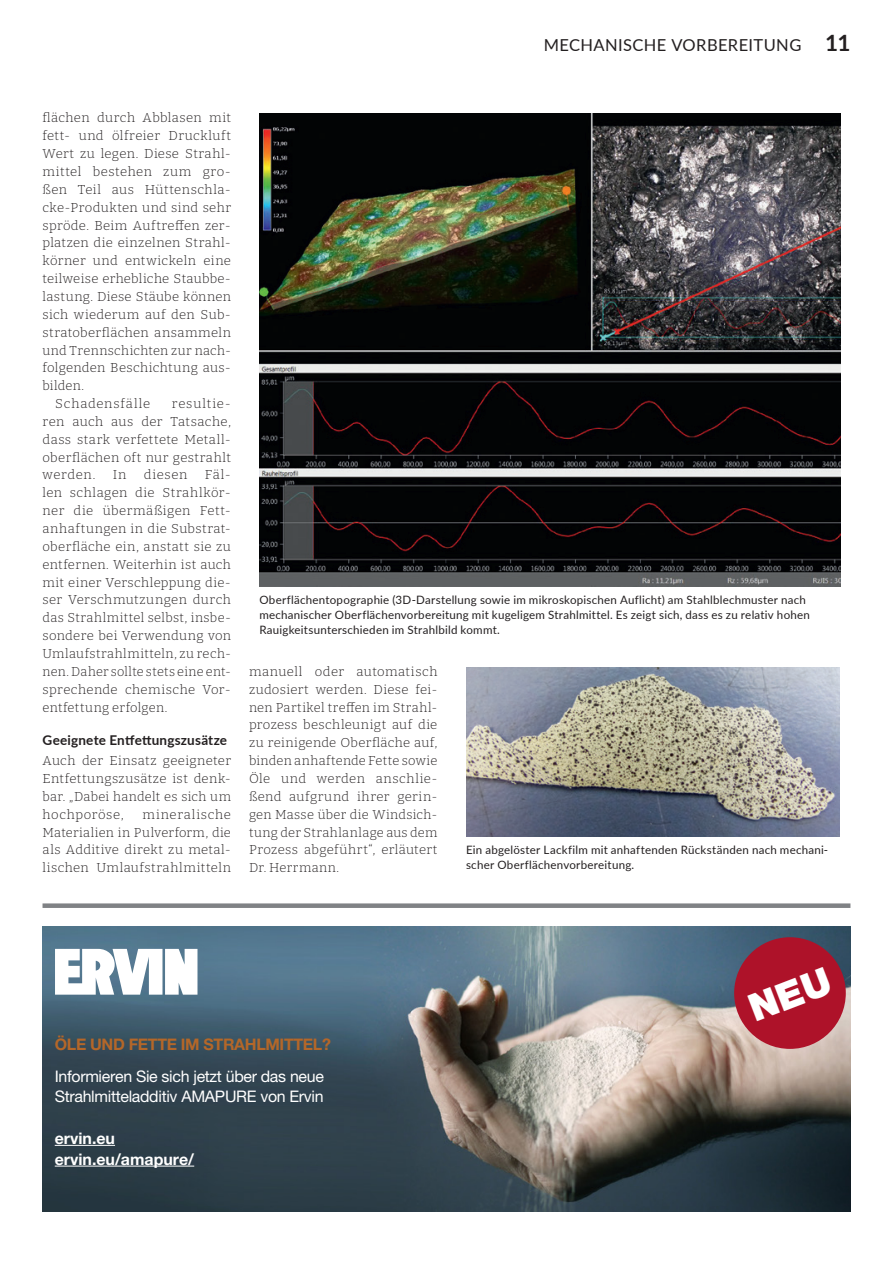
<style>
.page{position:relative;width:893px;height:1263px;background:#fff}
.page>*{position:absolute;margin:0;border:0;box-sizing:border-box;transform-origin:0 0}
.t1{font:16.5px "Lato";letter-spacing:.025em;color:#231f20}
.t2{font:15.9px/20.7px "Helvetica Neue LT Pro";letter-spacing:-.02em;color:#fff}
.t3{font:700 15.9px "Helvetica Neue LT Pro";letter-spacing:-.02em;color:#b46729}
.t4{font:700 15.9px/20.7px "Helvetica Neue LT Pro";color:#fff}
.t5{font:700 13.5px "Lato";letter-spacing:.015em;color:#231f20}
.t6{font:300 12.9px/17.9px "Bitter";letter-spacing:.025em;color:#231f20;text-align:justify}
.t7{font:300 12.9px "Bitter";letter-spacing:.06em;color:#231f20}
.t8{font:11.55px/14.9px "Lato";letter-spacing:.02em;color:#231f20}
.s1{font-weight:700;font-size:22.5px}
</style>
<div class="page">
<div style="left:43px;top:903px;width:807px;height:5px;background:#808285"></div>
<img style="left:43px;top:926px;width:807px;height:285px">
<hr style="left:55px;top:1145px;width:60px;height:1px;background:#fff">
<hr style="left:55px;top:1166px;width:139px;height:1px;background:#fff">
<div style="left:734px;top:937px;width:112px;height:112px;background:#ae1229;border-radius:50%"></div>
<svg style="left:55px;top:949px;width:142px;height:46px"></svg>
<img style="left:259px;top:114px;width:581px;height:473px">
<img style="left:466px;top:668px;width:373px;height:168px">
<p class="t1" style="left:544px;top:33px;width:308px">MECHANISCHE VORBEREITUNG <span class="s1">11</span></p>
<p class="t6" style="left:43px;top:109px;width:190px">flächen durch Abblasen mit</p>
<p class="t6" style="left:43px;top:127px;width:190px">fett- und ölfreier Druckluft</p>
<p class="t6" style="left:43px;top:144px;width:190px">Wert zu legen. Diese Strahl-</p>
<p class="t6" style="left:43px;top:162px;width:190px">mittel bestehen zum gro-</p>
<p class="t6" style="left:43px;top:180px;width:190px">ßen Teil aus Hüttenschla-</p>
<p class="t6" style="left:43px;top:198px;width:190px">cke-Produkten und sind sehr</p>
<p class="t6" style="left:43px;top:216px;width:190px">spröde. Beim Auftreffen zer-</p>
<p class="t6" style="left:43px;top:234px;width:190px">platzen die einzelnen Strahl-</p>
<p class="t6" style="left:43px;top:251px;width:190px">körner und entwickeln eine</p>
<p class="t6" style="left:43px;top:269px;width:190px">teilweise erhebliche Staubbe-</p>
<p class="t6" style="left:43px;top:287px;width:190px">lastung. Diese Stäube können</p>
<p class="t6" style="left:43px;top:305px;width:187px">sich wiederum auf den Sub-</p>
<p class="t6" style="left:43px;top:323px;width:190px">stratoberflächen ansammeln</p>
<p class="t6" style="left:43px;top:341px;width:190px">und Trennschichten zur nach-</p>
<p class="t6" style="left:43px;top:359px;width:190px">folgenden Beschichtung aus-</p>
<p class="t6" style="left:43px;top:376px;width:43px">bilden.</p>
<p class="t7" style="left:55px;top:395px;width:97px">Schadensfälle</p>
<p class="t6" style="left:43px;top:394px;width:190px;text-indent:129px">resultie&shy;ren auch aus der Tatsache, dass stark verfettete Metall&shy;oberflächen oft nur gestrahlt werden.</p>
<p class="t6" style="left:43px;top:466px;width:190px;text-align:left;text-indent:162px">Fäl&shy;len schlagen die Strahlkör&shy;ner die übermäßigen Fett&shy;anhaftungen in die Substrat&shy;oberfläche ein, anstatt sie zu entfernen. Weiterhin ist auch mit einer Verschleppung die&shy;ser Verschmutzungen durch das Strahlmittel selbst, insbe&shy;sondere bei Verwendung von<br>Umlaufstrahlmitteln, zu rech&shy;nen. Daher sollte stets eine ent&shy;sprechende chemische Vor&shy;entfettung erfolgen.</p>
<p class="t5" style="left:43px;top:730px;width:186px">Geeignete Entfettungszusätze</p>
<p class="t6" style="left:43px;top:751px;width:190px">Auch der Einsatz geeigneter Entfettungszusätze ist denk&shy;bar. „Dabei handelt es sich um hochporöse,</p>
<p class="t6" style="left:113px;top:466px;width:15px">In</p>
<p class="t6" style="left:144px;top:466px;width:45px">diesen</p>
<p class="t6" style="left:43px;top:805px;width:190px;text-indent:100px">mineralische Materialien in Pulverform, die als Additive direkt zu metal&shy;lischen Umlaufstrahlmitteln</p>
<p class="t8" style="left:259px;top:592px;width:552px">Oberflächentopographie (3D-Darstellung sowie im mikroskopischen Auflicht) am Stahlblechmuster nach mechanischer Oberflächenvorbereitung mit kugeligem Strahlmittel. Es zeigt sich, dass es zu relativ hohen<br>Rauigkeitsunterschieden im Strahlbild kommt.</p>
<p class="t6" style="left:249px;top:662px;width:190px">manuell oder automatisch zudosiert werden. Diese fei&shy;nen Partikel treffen im Strahl&shy;prozess beschleunigt auf die zu reinigende Oberfläche auf, binden anhaftende Fette sowie Öle und werden anschlie&shy;ßend aufgrund ihrer gerin&shy;gen Masse über die Windsich&shy;tung der Strahlanlage aus dem Prozess abgeführt“, erläutert Dr. Herrmann.</p>
<p class="t8" style="left:466px;top:842px;width:364px">Ein abgelöster Lackfilm mit anhaftenden Rückständen nach mechani&shy;scher Oberflächenvorbereitung.</p>
<p class="t3" style="left:55px;top:1034px;width:278px">ÖLE UND FETTE IM STRAHLMITTEL?</p>
<p class="t2" style="left:55px;top:1065px;width:271px">Informieren Sie sich jetzt über das neue<br>Strahlmitteladditiv AMAPURE von Ervin</p>
<p class="t4" style="left:55px;top:1127px;width:141px">ervin.eu ervin.eu/amapure/</p>
</div>
